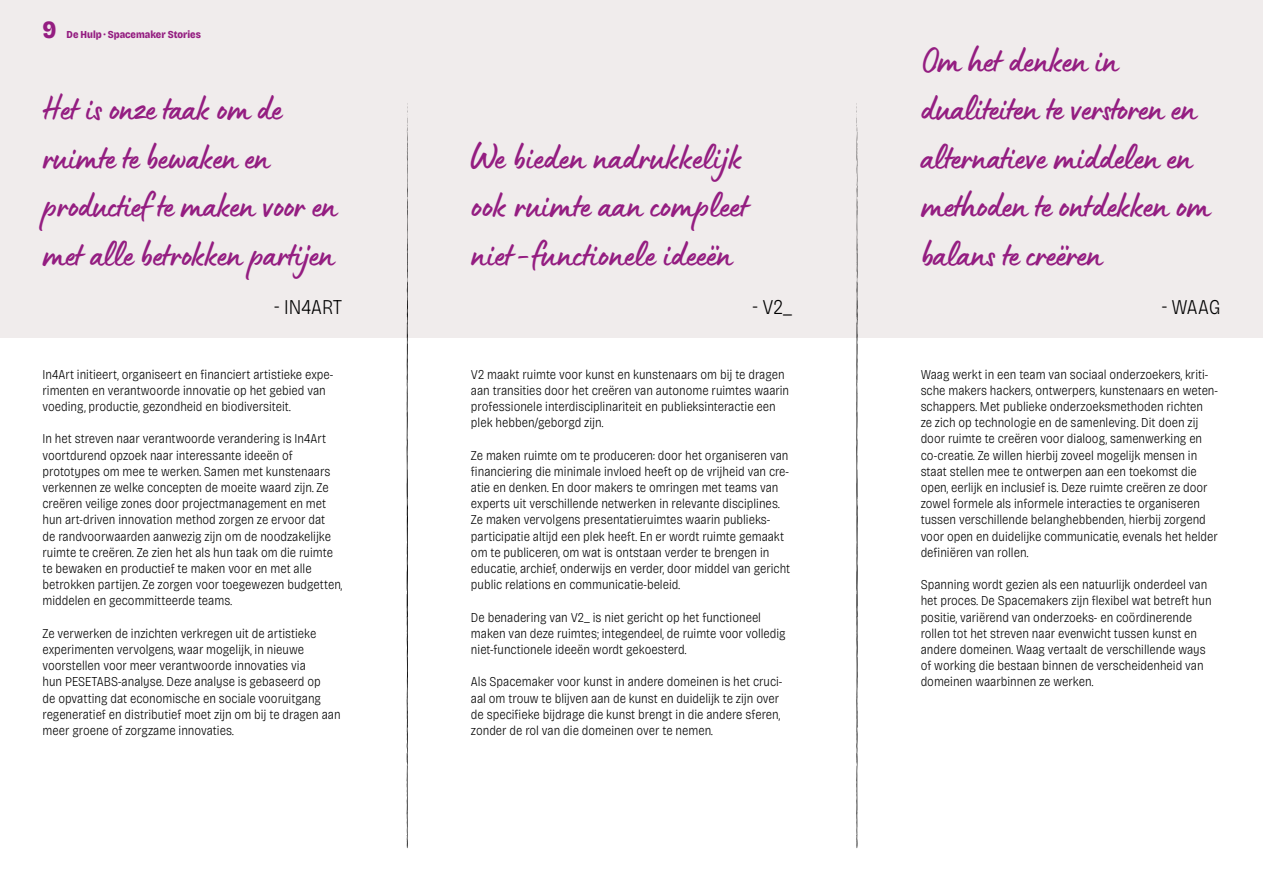
<style>
.page{position:relative;width:1263px;height:893px;background:#f0ecec}
.page>*{position:absolute;margin:0;border:0;box-sizing:border-box;transform-origin:0 0}
.t1{font:37.5px/48.6px "Lumios Marker";letter-spacing:-.01em;color:#941d81}
.t2{font:800 semi-condensed 24.75px "Bricolage Grotesque 24 pt";color:#941d81}
.t3{font:200 semi-condensed 21px "Bricolage Grotesque 24 pt";color:#000}
.t4{font:200 semi-condensed 13.5px/16.2px "Bricolage Grotesque 24 pt";color:#000}
.t5{font:800 semi-condensed 10.65px "Bricolage Grotesque 24 pt";color:#941d81}
</style>
<div class="page">
<div style="left:0;top:338px;width:1263px;height:555px;background:#fff"></div>
<svg style="left:407px;top:103px;width:1px;height:746px"></svg>
<svg style="left:856px;top:103px;width:2px;height:745px"></svg>
<h2 class="t2" style="left:43px;top:10px;width:16px">9</h2>
<p class="t5" style="left:67px;top:26px;width:136px">De Hulp · Spacemaker Stories</p>
<h1 class="t1" style="left:43px;top:82px;width:296px">Het is onze taak om de ruimte te bewaken en productief te maken voor en met alle betrokken partijen</h1>
<h3 class="t3" style="left:274px;top:291px;width:70px">- IN4ART</h3>
<p class="t4" style="left:43px;top:365px;width:292px">In4Art initieert, organiseert en financiert artistieke expe&shy;rimenten en verantwoorde innovatie op het gebied van voeding, productie, gezondheid en biodiversiteit.</p>
<p class="t4" style="left:43px;top:430px;width:301px">In het streven naar verantwoorde verandering is In4Art voortdurend opzoek naar interessante ideeën of prototypes om mee te werken. Samen met kunstenaars verkennen ze welke concepten de moeite waard zijn. Ze creëren veilige zones door projectmanagement en met hun art-driven innovation method zorgen ze ervoor dat<br>de randvoorwaarden aanwezig zijn om de noodzakelijke ruimte te creëren. Ze zien het als hun taak om die ruimte te bewaken en productief te maken voor en met alle betrokken partijen. Ze zorgen voor toegewezen budgetten, middelen en gecommitteerde teams.</p>
<p class="t4" style="left:43px;top:624px;width:300px">Ze verwerken de inzichten verkregen uit de artistieke experimenten vervolgens, waar mogelijk, in nieuwe voorstellen voor meer verantwoorde innovaties via<br>hun PESETABS-analyse. Deze analyse is gebaseerd op<br>de opvatting dat economische en sociale vooruitgang regeneratief en distributief moet zijn om bij te dragen aan meer groene of zorgzame innovaties.</p>
<h1 class="t1" style="left:471px;top:131px;width:279px">We bieden nadrukkelijk ook ruimte aan compleet niet-functionele ideeën</h1>
<h3 class="t3" style="left:752px;top:291px;width:41px">- V2_</h3>
<p class="t4" style="left:471px;top:365px;width:320px">V2 maakt ruimte voor kunst en kunstenaars om bij te dragen aan transities door het creëren van autonome ruimtes waarin professionele interdisciplinariteit en publieksinteractie een plek hebben/geborgd zijn.</p>
<p class="t4" style="left:471px;top:446px;width:321px">Ze maken ruimte om te produceren: door het organiseren van financiering die minimale invloed heeft op de vrijheid van cre&shy;atie en denken. En door makers te omringen met teams van experts uit verschillende netwerken in relevante disciplines.<br>Ze maken vervolgens presentatieruimtes waarin publieks&shy;participatie altijd een plek heeft. En er wordt ruimte gemaakt om te publiceren, om wat is ontstaan verder te brengen in educatie, archief, onderwijs en verder, door middel van gericht public relations en communicatie-beleid.</p>
<p class="t4" style="left:471px;top:608px;width:316px">De benadering van V2_ is niet gericht op het functioneel maken van deze ruimtes; integendeel, de ruimte voor volledig niet-functionele ideeën wordt gekoesterd.</p>
<p class="t4" style="left:471px;top:673px;width:313px">Als Spacemaker voor kunst in andere domeinen is het cruci&shy;aal om trouw te blijven aan de kunst en duidelijk te zijn over de specifieke bijdrage die kunst brengt in die andere sferen, zonder de rol van die domeinen over te nemen.</p>
<h1 class="t1" style="left:921px;top:33px;width:291px">Om het denken in dualiteiten te verstoren en alternatieve middelen en methoden te ontdekken om balans te creëren</h1>
<h3 class="t3" style="left:1162px;top:291px;width:60px">- WAAG</h3>
<p class="t4" style="left:921px;top:365px;width:299px">Waag werkt in een team van sociaal onderzoekers, kriti&shy;sche makers hackers, ontwerpers, kunstenaars en weten&shy;schappers. Met publieke onderzoeksmethoden richten<br>ze zich op technologie en de samenleving. Dit doen zij door ruimte te creëren voor dialoog, samenwerking en co-creatie. Ze willen hierbij zoveel mogelijk mensen in staat stellen mee te ontwerpen aan een toekomst die open, eerlijk en inclusief is. Deze ruimte creëren ze door zowel formele als informele interacties te organiseren tussen verschillende belanghebbenden, hierbij zorgend voor open en duidelijke communicatie, evenals het helder definiëren van rollen.</p>
<p class="t4" style="left:921px;top:576px;width:292px">Spanning wordt gezien als een natuurlijk onderdeel van het proces. De Spacemakers zijn flexibel wat betreft hun positie, variërend van onderzoeks- en coördinerende rollen tot het streven naar evenwicht tussen kunst en andere domeinen. Waag vertaalt de verschillende ways of working die bestaan binnen de verscheidenheid van domeinen waarbinnen ze werken.</p>
</div>
